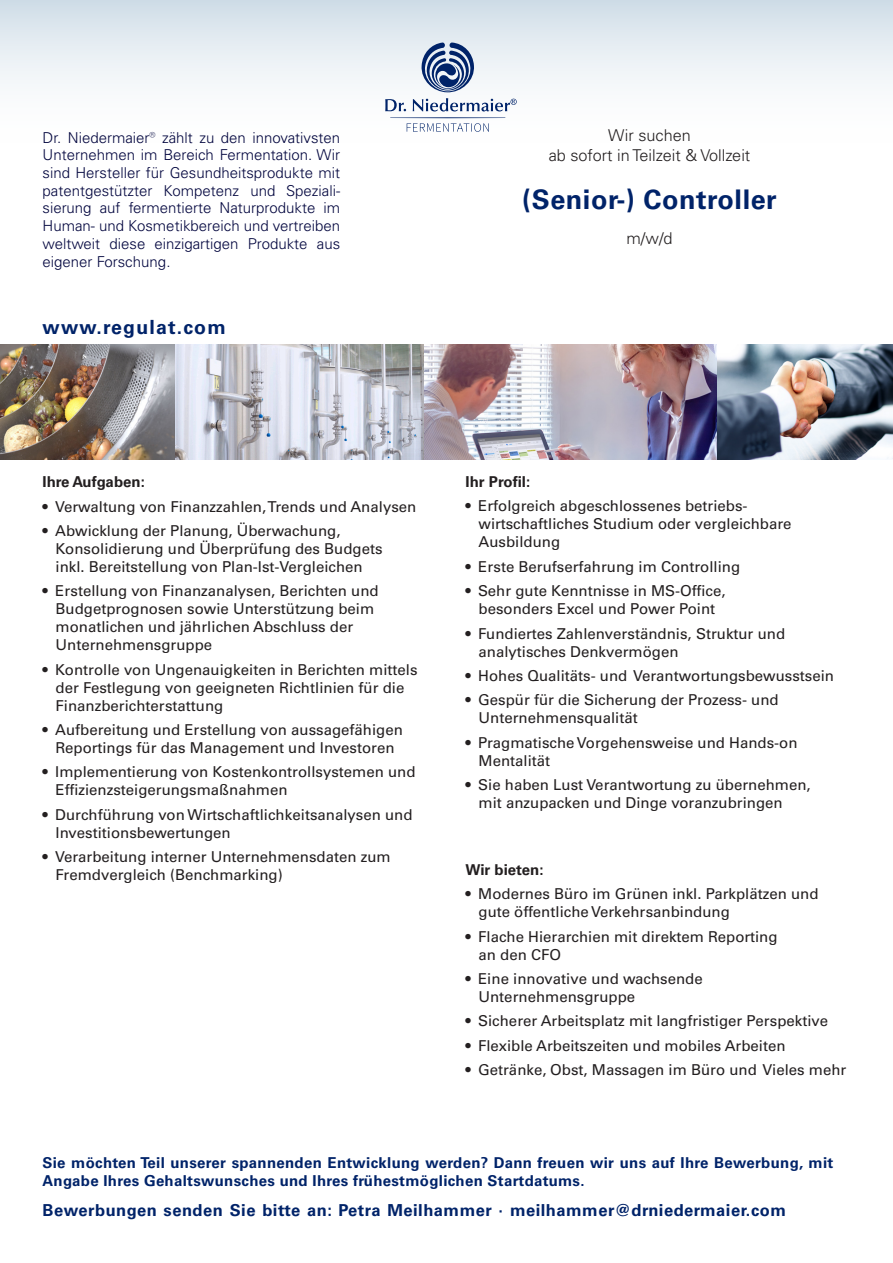
<style>
.page{position:relative;width:893px;height:1263px;background:#fff}
.page>*{position:absolute;margin:0;border:0;box-sizing:border-box;transform-origin:0 0}
.t1{font:700 27px "Univers LTCYR 65";letter-spacing:.02em;color:#002369}
.t2{font:700 19.5px "Univers LTCYR 65";letter-spacing:.06em;color:#002369}
.t3{font:700 16.5px "Univers LTCYR 65";letter-spacing:.03em;color:#002369}
.t4{font:300 16.35px/19.5px "Univers LTCYR 45";color:#231f20;text-align:center}
.t5{font:15px/18px "Univers LTCYR 55 Roman";color:#231f20}
.t6{font:300 15px/17.7px "Univers LTCYR 45";color:#02053e;text-align:justify}
.t7{font:700 15px/18px "Univers LTCYR 65";letter-spacing:.02em;color:#002369}
.t8{font:700 15px "Univers LTCYR 65";color:#231f20}
</style>
<div class="page">
<div style="left:0;top:0;width:893px;height:152px;background:linear-gradient(to bottom,#d5e1ea,#fff)"></div>
<hr style="left:390px;top:117px;width:115px;height:1px;background:#002369;border-radius:50%">
<svg style="left:407px;top:123px;width:82px;height:9px"></svg>
<svg style="left:385px;top:43px;width:132px;height:69px"></svg>
<img style="left:716px;top:344px;width:177px;height:115px">
<img style="left:174px;top:344px;width:542px;height:115px">
<img style="left:0;top:344px;width:174px;height:115px">
<p class="t6" style="left:43px;top:128px;width:299px">Dr. Niedermaier® zählt zu den innovativsten Unternehmen im Bereich Fermentation. Wir sind Hersteller für Gesundheitsprodukte mit patentgestützter Kompetenz und Speziali&shy;sierung auf fermentierte Naturprodukte im Human- und Kosmetikbereich und vertreiben weltweit diese einzigartigen Produkte aus eigener Forschung.</p>
<h2 class="t2" style="left:43px;top:313px;width:185px">www.regulat.com</h2>
<p class="t4" style="left:549px;top:125px;width:203px">Wir suchen<br>ab sofort in Teilzeit &amp; Vollzeit</p>
<h1 class="t1" style="left:522px;top:180px;width:256px">(Senior-) Controller</h1>
<p class="t4" style="left:626px;top:228px;width:48px">m/w/d</p>
<p class="t8" style="left:43px;top:471px;width:104px">Ihre Aufgaben:</p>
<p class="t5" style="left:43px;top:496px;width:375px">• Verwaltung von Finanzzahlen, Trends und Analysen</p>
<p class="t5" style="left:56px;top:521px;width:329px;text-indent:-13px">• Abwicklung der Planung, Überwachung,<br>Konsolidierung und Überprüfung des Budgets inkl. Bereitstellung von Plan-Ist-Vergleichen</p>
<p class="t5" style="left:56px;top:581px;width:325px;text-indent:-13px">• Erstellung von Finanzanalysen, Berichten und Budgetprognosen sowie Unterstützung beim monatlichen und jährlichen Abschluss der Unternehmensgruppe</p>
<p class="t5" style="left:56px;top:660px;width:364px;text-indent:-13px">• Kontrolle von Ungenauigkeiten in Berichten mittels der Festlegung von geeigneten Richtlinien für die<br>Finanzberichterstattung</p>
<p class="t5" style="left:42px;top:720px;width:362px;text-align:center">• Aufbereitung und Erstellung von aussagefähigen<br>Reportings für das Management und Investoren</p>
<p class="t5" style="left:56px;top:762px;width:362px;text-indent:-13px">• Implementierung von Kostenkontrollsystemen und<br>Effizienzsteigerungsmaßnahmen</p>
<p class="t5" style="left:56px;top:805px;width:359px;text-indent:-13px">• Durchführung von Wirtschaftlichkeitsanalysen und<br>Investitionsbewertungen</p>
<p class="t5" style="left:56px;top:847px;width:337px;text-indent:-13px">• Verarbeitung interner Unternehmensdaten zum<br>Fremdvergleich (Benchmarking)</p>
<p class="t8" style="left:465px;top:471px;width:66px">Ihr Profil:</p>
<p class="t5" style="left:479px;top:496px;width:314px;text-indent:-13px">• Erfolgreich abgeschlossenes betriebs&shy;wirtschaftliches Studium oder vergleichbare<br>Ausbildung</p>
<p class="t5" style="left:465px;top:557px;width:276px">• Erste Berufserfahrung im Controlling</p>
<p class="t5" style="left:465px;top:581px;width:262px;text-align:center">• Sehr gute Kenntnisse in MS-Office, besonders Excel und Power Point</p>
<p class="t5" style="left:479px;top:624px;width:308px;text-indent:-13px">• Fundiertes Zahlenverständnis, Struktur und analytisches Denkvermögen</p>
<p class="t5" style="left:465px;top:666px;width:370px">• Hohes Qualitäts- und Verantwortungsbewusstsein</p>
<p class="t5" style="left:479px;top:690px;width:302px;text-indent:-13px">• Gespür für die Sicherung der Prozess- und<br>Unternehmensqualität</p>
<p class="t5" style="left:479px;top:733px;width:320px;text-indent:-13px">• Pragmatische Vorgehensweise und Hands-on<br>Mentalität</p>
<p class="t5" style="left:478px;top:775px;width:334px;text-indent:-13px">• Sie haben Lust Verantwortung zu übernehmen, mit anzupacken und Dinge voranzubringen</p>
<p class="t8" style="left:465px;top:859px;width:80px">Wir bieten:</p>
<p class="t5" style="left:478px;top:884px;width:342px;text-indent:-13px">• Modernes Büro im Grünen inkl. Parkplätzen und gute öffentliche Verkehrsanbindung</p>
<p class="t5" style="left:478px;top:927px;width:301px;text-indent:-13px">• Flache Hierarchien mit direktem Reporting an den CFO</p>
<p class="t5" style="left:478px;top:969px;width:226px;text-indent:-13px">• Eine innovative und wachsende<br>Unternehmensgruppe</p>
<p class="t5" style="left:465px;top:1011px;width:364px">• Sicherer Arbeitsplatz mit langfristiger Perspektive</p>
<p class="t5" style="left:465px;top:1036px;width:322px">• Flexible Arbeitszeiten und mobiles Arbeiten</p>
<p class="t5" style="left:465px;top:1060px;width:383px">• Getränke, Obst, Massagen im Büro und Vieles mehr</p>
<p class="t7" style="left:43px;top:1153px;width:792px">Sie möchten Teil unserer spannenden Entwicklung werden? Dann freuen wir uns auf Ihre Bewerbung, mit<br>Angabe Ihres Gehaltswunsches und Ihres frühestmöglichen Startdatums.</p>
<p class="t3" style="left:43px;top:1199px;width:745px">Bewerbungen senden Sie bitte an: Petra Meilhammer · meilhammer@drniedermaier.com</p>
</div>
